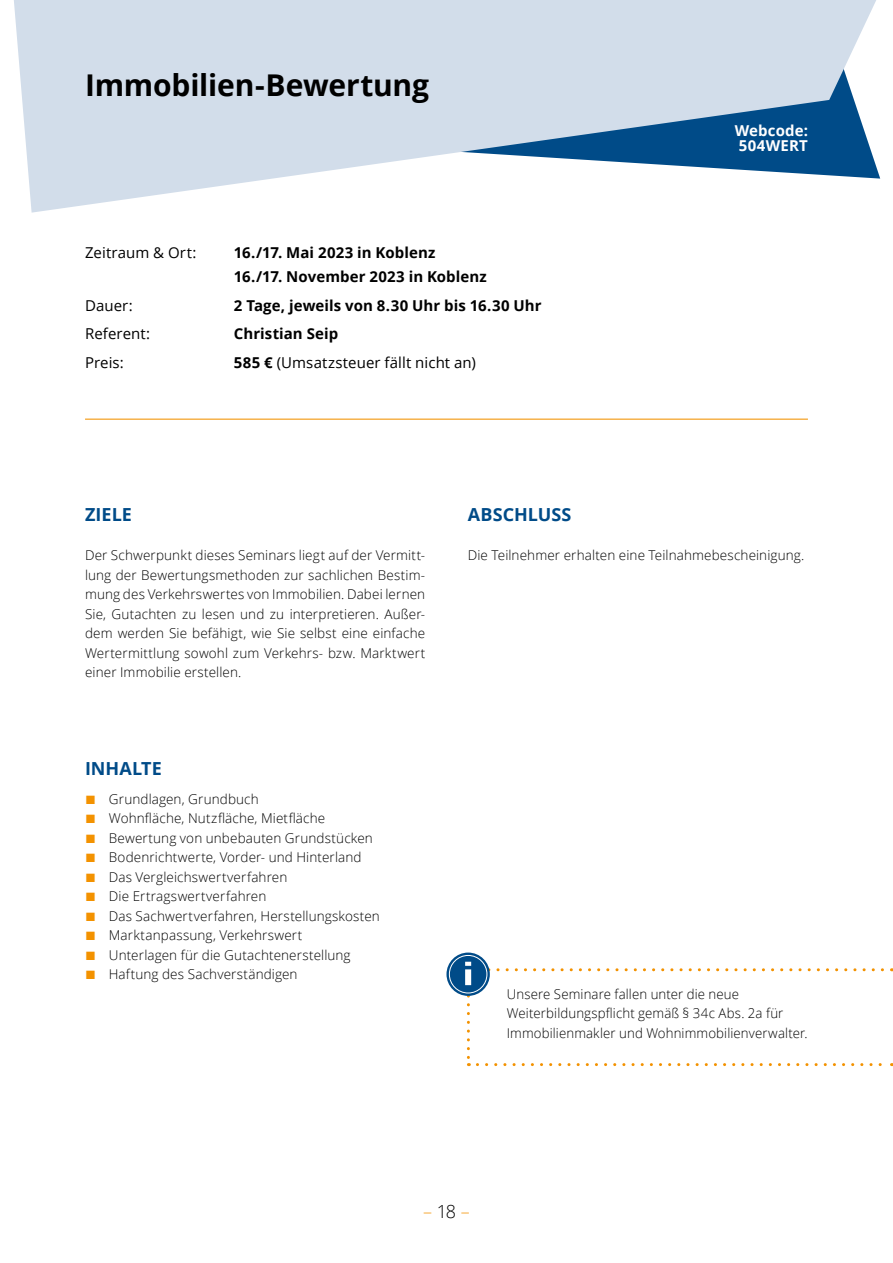
<style>
.page{position:relative;width:893px;height:1263px;background:#fff}
.page>*{position:absolute;margin:0;border:0;box-sizing:border-box;transform-origin:0 0}
.t1{font:700 30px "Open Sans";letter-spacing:-.005em;color:#000}
.t2{font:700 18px "Open Sans";letter-spacing:.005em;color:#004b88}
.t3{font:300 18px "Open Sans";color:#f39200}
.t4{font:700 15px/24px "Open Sans";letter-spacing:.005em;color:#000}
.t5{font:15px "Open Sans";letter-spacing:.005em;color:#000}
.t6{font:700 15px/15px "Open Sans";letter-spacing:.015em;color:#fff}
.t7{font:300 13.5px/19.5px "Open Sans";letter-spacing:.01em;color:#000;text-align:justify}
.s1{font-weight:700}
.s2{font-family:"Arial";font-weight:400;font-size:18px;color:#f39200}
.s3{color:#000}
</style>
<div class="page">
<svg style="left:14px;top:0;width:867px;height:213px;fill:#d2ddea"></svg>
<hr style="left:85px;top:419px;width:723px;height:1px;background:#f39200">
<svg style="left:446px;top:952px;width:44px;height:44px"></svg>
<div style="left:449px;top:955px;width:38px;height:38px;border:1px solid #fff;border-radius:50%"></div>
<svg style="left:465px;top:962px;width:427px;height:104px"></svg>
<h1 class="t1" style="left:85px;top:64px;width:345px">Immobilien-Bewertung</h1>
<p class="t5" style="left:85px;top:242px;width:113px">Zeitraum &amp; Ort:</p>
<p class="t4" style="left:234px;top:240px;width:254px">16./17. Mai 2023 in Koblenz<br>16./17. November 2023 in Koblenz</p>
<p class="t5" style="left:85px;top:295px;width:49px">Dauer:</p>
<p class="t4" style="left:234px;top:293px;width:309px">2 Tage, jeweils von 8.30 Uhr bis 16.30 Uhr</p>
<p class="t5" style="left:85px;top:323px;width:67px">Referent:</p>
<p class="t4" style="left:234px;top:321px;width:106px">Christian Seip</p>
<p class="t5" style="left:85px;top:352px;width:40px">Preis:</p>
<p class="t5" style="left:234px;top:352px;width:243px"><span class="s1">585 €</span> (Umsatzsteuer fällt nicht an)</p>
<p class="t6" style="left:735px;top:123px;width:75px">Webcode:<br>504WERT</p>
<h2 class="t2" style="left:85px;top:502px;width:48px">ZIELE</h2>
<p class="t7" style="left:85px;top:545px;width:342px">Der Schwerpunkt dieses Seminars liegt auf der Vermitt&shy;lung der Bewertungsmethoden zur sachlichen Bestim&shy;mung des Verkehrswertes von Immobilien. Dabei lernen Sie, Gutachten zu lesen und zu interpretieren. Außer&shy;dem werden Sie befähigt, wie Sie selbst eine einfache Wertermittlung sowohl zum Verkehrs- bzw. Marktwert einer Immobilie erstellen.</p>
<h2 class="t2" style="left:85px;top:755px;width:78px">INHALTE</h2>
<p class="t7" style="left:85px;top:789px;width:175px"><span class="s2">■</span> Grundlagen, Grundbuch</p>
<p class="t7" style="left:85px;top:808px;width:242px"><span class="s2">■</span> Wohnfläche, Nutzfläche, Mietfläche</p>
<p class="t7" style="left:85px;top:828px;width:289px"><span class="s2">■</span> Bewertung von unbebauten Grundstücken</p>
<p class="t7" style="left:85px;top:847px;width:278px"><span class="s2">■</span> Bodenrichtwerte, Vorder- und Hinterland</p>
<p class="t7" style="left:85px;top:867px;width:204px"><span class="s2">■</span> Das Vergleichswertverfahren</p>
<p class="t7" style="left:85px;top:886px;width:183px"><span class="s2">■</span> Die Ertragswertverfahren</p>
<p class="t7" style="left:85px;top:906px;width:296px"><span class="s2">■</span> Das Sachwertverfahren, Herstellungskosten</p>
<p class="t7" style="left:85px;top:925px;width:219px"><span class="s2">■</span> Marktanpassung, Verkehrswert</p>
<p class="t7" style="left:85px;top:945px;width:267px"><span class="s2">■</span> Unterlagen für die Gutachtenerstellung</p>
<p class="t7" style="left:85px;top:964px;width:214px"><span class="s2">■</span> Haftung des Sachverständigen</p>
<h2 class="t2" style="left:468px;top:502px;width:105px">ABSCHLUSS</h2>
<p class="t7" style="left:468px;top:545px;width:338px">Die Teilnehmer erhalten eine Teilnahmebescheinigung.</p>
<p class="t7" style="left:507px;top:984px;width:302px;text-align:left">Unsere Seminare fallen unter die neue<br>Weiter-bildungspflicht gemäß § 34c Abs. 2a für<br>Immobilien-makler und Wohnimmobilienverwalter.</p>
<h2 class="t3" style="left:423px;top:1199px;width:48px">–<span class="s3">18</span>–</h2>
</div>
